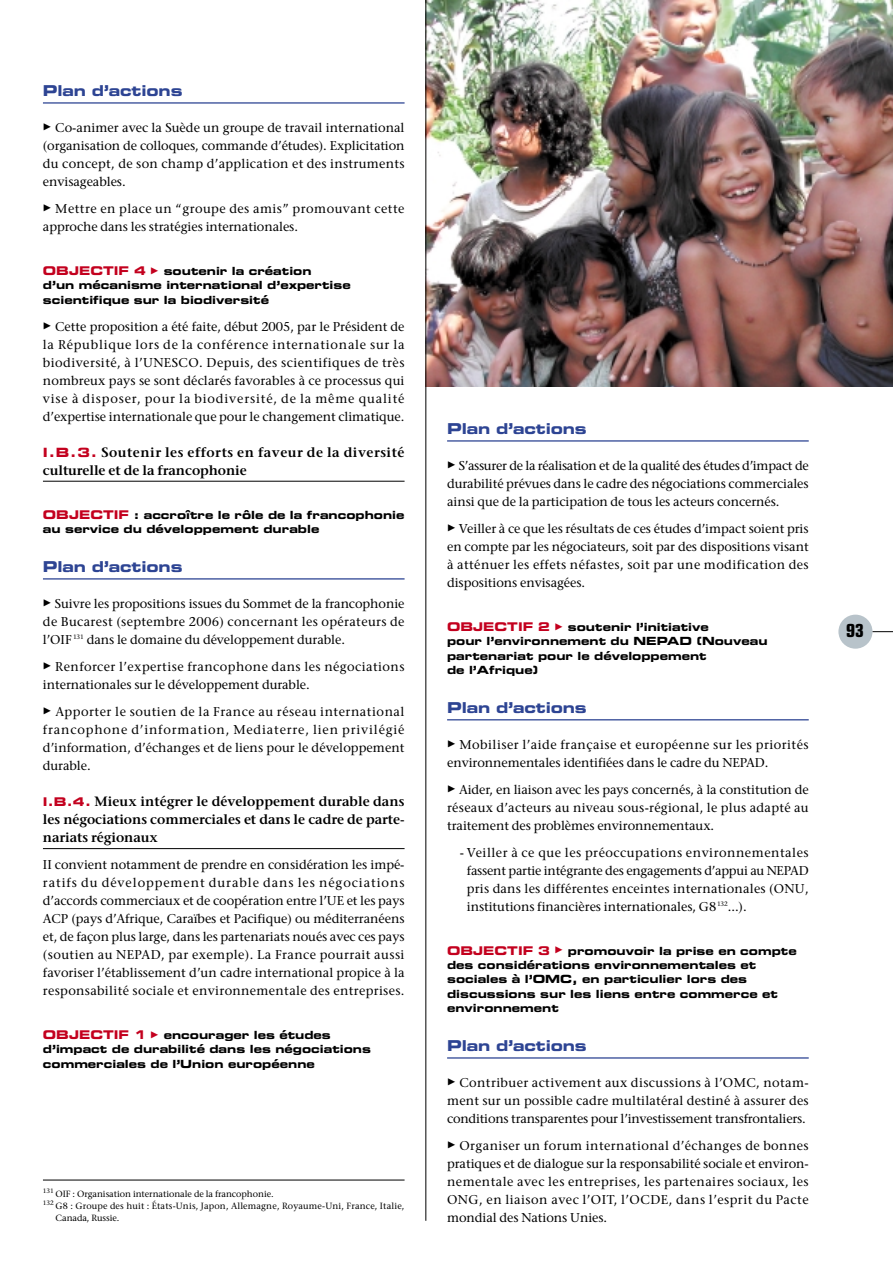
<style>
.page{position:relative;width:893px;height:1262px;background:#fff}
.page>*{position:absolute;margin:0;border:0;box-sizing:border-box;transform-origin:0 0}
.t1{font:700 condensed 18px "Eurostile";color:#000}
.t2{font:15px "Eurostile Bold Extended Two";letter-spacing:-.01em;color:#2d4493}
.t3{font:600 13.5px/18px "Stone Serif";letter-spacing:-.005em;color:#000;text-align:justify}
.t4{font:600 13.5px/18px "Stone Serif";letter-spacing:.04em;color:#000}
.t5{font:12.75px/18px "Stone Serif";letter-spacing:-.005em;color:#000;text-align:justify}
.t6{font:12.75px/18px "Stone Serif";letter-spacing:.035em;color:#000}
.t7{font:11.25px/14.2px "Eurostile Bold Extended Two";color:#000}
.t8{font:9px/12px "Stone Serif";letter-spacing:.015em;color:#000}
.t9{font:9px "Stone Serif";letter-spacing:-.005em;color:#000}
.t10{font:6.3px "Stone Serif";letter-spacing:-.005em;color:#000}
.s1{font-family:"European Pi Four";font-size:9px}
.s2{font-size:12px;color:#c3001e}
.s3{font-family:"European Pi Four";font-size:9px;color:#c3001e}
.s4{font-family:"Eurostile Bold Extended Two";font-weight:400;font-size:12.75px;color:#c3001e}
.s5{font-family:"Eurostile Bold Extended Two";font-weight:400;font-size:12px;color:#c3001e}
</style>
<div class="page">
<img style="left:426px;top:0;width:466px;height:386px">
<div style="left:838px;top:614px;width:34px;height:34px;background:#b8c3ca;border-radius:50%"></div>
<svg style="left:872px;top:631px;width:20px;height:1px"></svg>
<hr style="left:43px;top:102px;width:361px;height:2px;background:#2d4493">
<hr style="left:43px;top:481px;width:361px;height:1px;background:#000">
<hr style="left:43px;top:578px;width:361px;height:1px;background:#2d4493">
<hr style="left:43px;top:848px;width:361px;height:1px;background:#000">
<hr style="left:43px;top:1179px;width:361px;height:1px;background:#000">
<hr style="left:447px;top:440px;width:361px;height:1px;background:#2d4493">
<hr style="left:447px;top:719px;width:361px;height:1px;background:#2d4493">
<hr style="left:447px;top:1057px;width:361px;height:1px;background:#2d4493">
<hr style="left:425px;top:0;width:1px;height:1220px;background:#000">
<p class="t2" style="left:43px;top:85px;width:141px">Plan d’actions</p>
<p class="t5" style="left:43px;top:120px;width:363px"><span class="s1">-</span> Co-animer avec la Suède un groupe de travail international (organisation de colloques, commande d’études). Explicitation du concept, de son champ d’application et des instruments envisageables.</p>
<p class="t5" style="left:43px;top:201px;width:363px"><span class="s1">-</span> Mettre en place un “groupe des amis” promouvant cette approche dans les stratégies internationales.</p>
<p class="t7" style="left:43px;top:265px;width:309px"><span class="s2">OBJECTIF 4</span> <span class="s3">-</span> soutenir la création<br>d’un mécanisme international d’expertise scientifique sur la biodiversité</p>
<p class="t5" style="left:43px;top:318px;width:363px"><span class="s1">-</span> Cette proposition a été faite, début 2005, par le Président de la République lors de la conférence internationale sur la biodiversité, à l’UNESCO. Depuis, des scientifiques de très nombreux pays se sont déclarés favorables à ce processus qui vise à disposer, pour la biodiversité, de la même qualité d’expertise internationale que pour le changement climatique.</p>
<p class="t4" style="left:43px;top:444px;width:363px"><span class="s4">I.B.3.</span> Soutenir les efforts en faveur de la diversité culturelle et de la francophonie</p>
<p class="t7" style="left:43px;top:509px;width:363px"><span class="s2">OBJECTIF</span> : accroître le rôle de la francophonie au service du développement durable</p>
<p class="t2" style="left:43px;top:561px;width:141px">Plan d’actions</p>
<p class="t5" style="left:43px;top:596px;width:363px"><span class="s1">-</span> Suivre les propositions issues du Sommet de la francophonie de Bucarest (septembre 2006) concernant les opérateurs de l’OIF <sup>131</sup> dans le domaine du développement durable.</p>
<p class="t6" style="left:43px;top:659px;width:363px"><span class="s1">-</span> Renforcer l’expertise francophone dans les négociations internationales sur le développement durable.</p>
<p class="t5" style="left:43px;top:704px;width:363px"><span class="s1">-</span> Apporter le soutien de la France au réseau international francophone d’information, Mediaterre, lien privilégié d’information, d’échanges et de liens pour le développement durable.</p>
<p class="t3" style="left:43px;top:793px;width:363px"><span class="s5">I.B.4.</span> Mieux intégrer le développement durable dans les négociations commerciales et dans le cadre de parte&shy;nariats régionaux</p>
<p class="t5" style="left:43px;top:857px;width:363px">II convient notamment de prendre en considération les impé&shy;ratifs du développement durable dans les négociations d’accords commerciaux et de coopération entre l’UE et les pays ACP (pays d’Afrique, Caraïbes et Pacifique) ou méditerranéens et, de façon plus large, dans les partenariats noués avec ces pays (soutien au NEPAD, par exemple). La France pourrait aussi favoriser l’établissement d’un cadre international propice à la responsabilité sociale et environnementale des entreprises.</p>
<p class="t7" style="left:43px;top:1029px;width:329px"><span class="s2">OBJECTIF 1</span> <span class="s3">-</span> encourager les études d’impact de durabilité dans les négociations commerciales de l’Union européenne</p>
<p class="t10" style="left:43px;top:1188px;width:12px">131</p>
<p class="t9" style="left:55px;top:1190px;width:220px">OIF : Organisation internationale de la francophonie.</p>
<p class="t10" style="left:43px;top:1200px;width:12px">132</p>
<p class="t8" style="left:55px;top:1201px;width:350px">G8 : Groupe des huit : États-Unis, Japon, Allemagne, Royaume-Uni, France, Italie,<br>Canada, Russie.</p>
<p class="t2" style="left:447px;top:423px;width:141px">Plan d’actions</p>
<p class="t5" style="left:447px;top:458px;width:363px"><span class="s1">-</span> S’assurer de la réalisation et de la qualité des études d’impact de durabilité prévues dans le cadre des négociations commerciales ainsi que de la participation de tous les acteurs concernés.</p>
<p class="t5" style="left:447px;top:521px;width:363px"><span class="s1">-</span> Veiller à ce que les résultats de ces études d’impact soient pris en compte par les négociateurs, soit par des dispositions visant à atténuer les effets néfastes, soit par une modification des dispositions envisagées.</p>
<p class="t7" style="left:447px;top:621px;width:322px"><span class="s2">OBJECTIF 2</span> <span class="s3">-</span> soutenir l’initiative<br>pour l’environnement du NEPAD (Nouveau partenariat pour le développement<br>de l’Afrique)</p>
<p class="t2" style="left:447px;top:702px;width:141px">Plan d’actions</p>
<p class="t6" style="left:447px;top:736px;width:363px"><span class="s1">-</span> Mobiliser l’aide française et européenne sur les priorités environnementales identifiées dans le cadre du NEPAD.</p>
<p class="t5" style="left:447px;top:781px;width:363px"><span class="s1">-</span> Aider, en liaison avec les pays concernés, à la constitution de réseaux d’acteurs au niveau sous-régional, le plus adapté au traitement des problèmes environnementaux.</p>
<p class="t5" style="left:467px;top:844px;width:343px;text-indent:-7px">- Veiller à ce que les préoccupations environnementales fassent partie intégrante des engagements d’appui au NEPAD pris dans les différentes enceintes internationales (ONU, institutions financières internationales, G8<sup>132</sup>...).</p>
<p class="t7" style="left:447px;top:945px;width:351px"><span class="s2">OBJECTIF 3</span> <span class="s3">-</span> promouvoir la prise en compte des considérations environnementales et sociales à l’OMC, en particulier lors des discussions sur les liens entre commerce et environnement</p>
<p class="t2" style="left:447px;top:1040px;width:141px">Plan d’actions</p>
<p class="t5" style="left:447px;top:1074px;width:363px"><span class="s1">-</span> Contribuer activement aux discussions à l’OMC, notam&shy;ment sur un possible cadre multilatéral destiné à assurer des conditions transparentes pour l’investissement transfrontaliers.</p>
<p class="t5" style="left:447px;top:1137px;width:363px"><span class="s1">-</span> Organiser un forum international d’échanges de bonnes pratiques et de dialogue sur la responsabilité sociale et environ&shy;nementale avec les entreprises, les partenaires sociaux, les ONG, en liaison avec l’OIT, l’OCDE, dans l’esprit du Pacte mondial des Nations Unies.</p>
<h1 class="t1" style="left:846px;top:623px;width:19px">93</h1>
</div>
